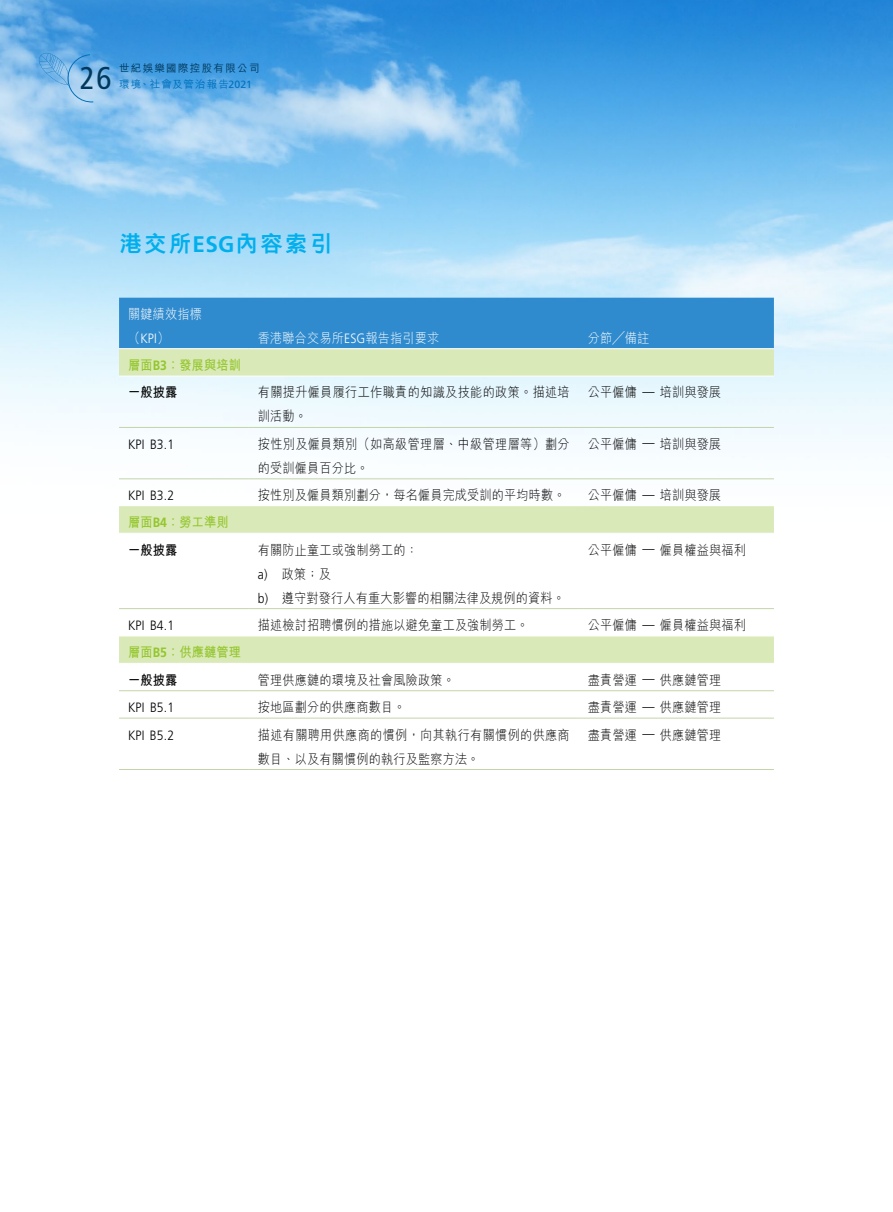
<style>
.page{position:relative;width:893px;height:1212px;background:#fff}
.page>*{position:absolute;margin:0;border:0;box-sizing:border-box;transform-origin:0 0}
.t1{font:condensed 31.5px "Frutiger LT Std";color:#00395d}
.t2{font:800 22.5px "M Hei HK";letter-spacing:.1em;color:#00afec}
.t3{font:300 13.5px/24px "M Hei HK";letter-spacing:.015em;color:#000;scale:.9 1}
.t4{font:700 13.5px/27.5px "M Hei HK";letter-spacing:.015em;color:#94c62d;scale:.9 1}
.t5{font:300 13.5px "Frutiger LT Std";letter-spacing:.015em;color:#000;scale:.9 1}
.t6{font:300 13.5px "M Hei HK";letter-spacing:.015em;color:#fff;scale:.9 1}
.t7{font:300 13.5px "Frutiger LT Std";color:#fff;scale:.9 1}
.t8{font:500 10.5px "M Hei HK";letter-spacing:.1em;color:#0070bd}
.t9{font:500 10.5px "M Hei HK";letter-spacing:.125em;color:#00395d}
.s1{font-family:"Frutiger LT Std";font-weight:400}
.s2{font-family:"Frutiger LT Std";font-weight:700}
.s3{font-family:"M Hei HK"}
.s4{font-family:"Frutiger LT Std"}
.s5{color:#000}
</style>
<div class="page">
<img style="left:0;top:0;width:893px;height:442px">
<svg style="left:39px;top:53px;width:55px;height:50px;background:#85bde9"></svg>
<div style="left:119px;top:298px;width:655px;height:50px;background:#308bce"></div>
<svg style="left:119px;top:349px;width:655px;height:314px"></svg>
<hr style="left:119px;top:348px;width:130px;height:1px;background:#fff">
<hr style="left:249px;top:348px;width:330px;height:1px;background:#fff">
<hr style="left:579px;top:348px;width:195px;height:1px;background:#fff">
<hr style="left:119px;top:427px;width:130px;height:1px;background:#c3d5a9">
<hr style="left:249px;top:427px;width:330px;height:1px;background:#c3d5a9">
<hr style="left:579px;top:427px;width:195px;height:1px;background:#c3d5a9">
<hr style="left:119px;top:478px;width:130px;height:1px;background:#c3d5a9">
<hr style="left:249px;top:478px;width:330px;height:1px;background:#c3d5a9">
<hr style="left:579px;top:478px;width:195px;height:1px;background:#c3d5a9">
<hr style="left:119px;top:608px;width:130px;height:1px;background:#c3d5a9">
<hr style="left:249px;top:608px;width:330px;height:1px;background:#c3d5a9">
<hr style="left:579px;top:608px;width:195px;height:1px;background:#c3d5a9">
<hr style="left:119px;top:690px;width:130px;height:1px;background:#c3d5a9">
<hr style="left:249px;top:690px;width:330px;height:1px;background:#c3d5a9">
<hr style="left:579px;top:690px;width:195px;height:1px;background:#c3d5a9">
<hr style="left:119px;top:718px;width:130px;height:1px;background:#c3d5a9">
<hr style="left:249px;top:718px;width:330px;height:1px;background:#c3d5a9">
<hr style="left:579px;top:718px;width:195px;height:1px;background:#c3d5a9">
<hr style="left:119px;top:376px;width:130px;height:1px;background:#fff">
<hr style="left:249px;top:376px;width:330px;height:1px;background:#fff">
<hr style="left:579px;top:376px;width:195px;height:1px;background:#fff">
<hr style="left:119px;top:533px;width:130px;height:1px;background:#fff">
<hr style="left:249px;top:533px;width:330px;height:1px;background:#fff">
<hr style="left:579px;top:533px;width:195px;height:1px;background:#fff">
<hr style="left:119px;top:636px;width:130px;height:1px;background:#fff">
<hr style="left:249px;top:636px;width:330px;height:1px;background:#fff">
<hr style="left:579px;top:636px;width:195px;height:1px;background:#fff">
<hr style="left:119px;top:769px;width:130px;height:1px;background:#c3d5a9">
<hr style="left:249px;top:769px;width:330px;height:1px;background:#c3d5a9">
<hr style="left:579px;top:769px;width:195px;height:1px;background:#c3d5a9">
<p class="t9" style="left:119px;top:61px;width:142px">世紀娛樂國際控股有限公司</p>
<h1 class="t1" style="left:80px;top:60px;width:33px">26</h1>
<p class="t8" style="left:119px;top:76px;width:134px">環境、社會及管治報告<span class="s1">2021</span></p>
<h2 class="t2" style="left:119px;top:232px;width:214px">港交所<span class="s2">ESG</span>內容索引</h2>
<p class="t6" style="left:128px;top:304px;width:83px">關鍵績效指標</p>
<p class="t7" style="left:128px;top:330px;width:47px"><span class="s3">（</span>KPI<span class="s3">）</span></p>
<p class="t6" style="left:258px;top:328px;width:203px">香港聯合交易所<span class="s4">ESG</span>報告指引要求</p>
<p class="t6" style="left:588px;top:328px;width:70px">分節╱備註</p>
<p class="t4" style="left:128px;top:350px;width:127px">層面<span class="s4">B3</span>：發展與培訓<span class="s5">一般披露</span></p>
<p class="t3" style="left:258px;top:380px;width:348px">有關提升僱員履行工作職責的知識及技能的政策。描述培訓活動。</p>
<p class="t3" style="left:588px;top:380px;width:150px">公平僱傭 <span class="s4">—</span> 培訓與發展</p>
<p class="t5" style="left:128px;top:436px;width:53px">KPI B3.1</p>
<p class="t3" style="left:258px;top:431px;width:348px">按性別及僱員類別（如高級管理層、中級管理層等）劃分的受訓僱員百分比。</p>
<p class="t3" style="left:588px;top:431px;width:150px">公平僱傭 <span class="s4">—</span> 培訓與發展</p>
<p class="t5" style="left:128px;top:488px;width:53px">KPI B3.2</p>
<p class="t3" style="left:258px;top:483px;width:344px">按性別及僱員類別劃分，每名僱員完成受訓的平均時數。</p>
<p class="t3" style="left:588px;top:483px;width:150px">公平僱傭 <span class="s4">—</span> 培訓與發展</p>
<p class="t4" style="left:128px;top:507px;width:113px">層面<span class="s4">B4</span>：勞工準則<span class="s5">一般披露</span></p>
<p class="t3" style="left:258px;top:537px;width:343px">有關防止童工或強制勞工的：<br><span class="s4">a)</span> 政策；及<br><span class="s4">b)</span> 遵守對發行人有重大影響的相關法律及規例的資料。</p>
<p class="t3" style="left:588px;top:537px;width:177px">公平僱傭 <span class="s4">—</span> 僱員權益與福利</p>
<p class="t5" style="left:128px;top:618px;width:53px">KPI B4.1</p>
<p class="t3" style="left:258px;top:612px;width:302px">描述檢討招聘慣例的措施以避免童工及強制勞工。</p>
<p class="t3" style="left:588px;top:612px;width:177px">公平僱傭 <span class="s4">—</span> 僱員權益與福利</p>
<p class="t4" style="left:128px;top:638px;width:127px">層面<span class="s4">B5</span>：供應鏈管理<span class="s5">一般披露</span></p>
<p class="t3" style="left:258px;top:667px;width:220px">管理供應鏈的環境及社會風險政策。</p>
<p class="t3" style="left:588px;top:667px;width:150px">盡責營運 <span class="s4">—</span> 供應鏈管理</p>
<p class="t5" style="left:128px;top:700px;width:53px">KPI B5.1</p>
<p class="t3" style="left:258px;top:695px;width:166px">按地區劃分的供應商數目。</p>
<p class="t3" style="left:588px;top:695px;width:150px">盡責營運 <span class="s4">—</span> 供應鏈管理</p>
<p class="t5" style="left:128px;top:727px;width:53px">KPI B5.2</p>
<p class="t3" style="left:258px;top:722px;width:348px">描述有關聘用供應商的慣例，向其執行有關慣例的供應商數目、以及有關慣例的執行及監察方法。</p>
<p class="t3" style="left:588px;top:722px;width:150px">盡責營運 <span class="s4">—</span> 供應鏈管理</p>
</div>
